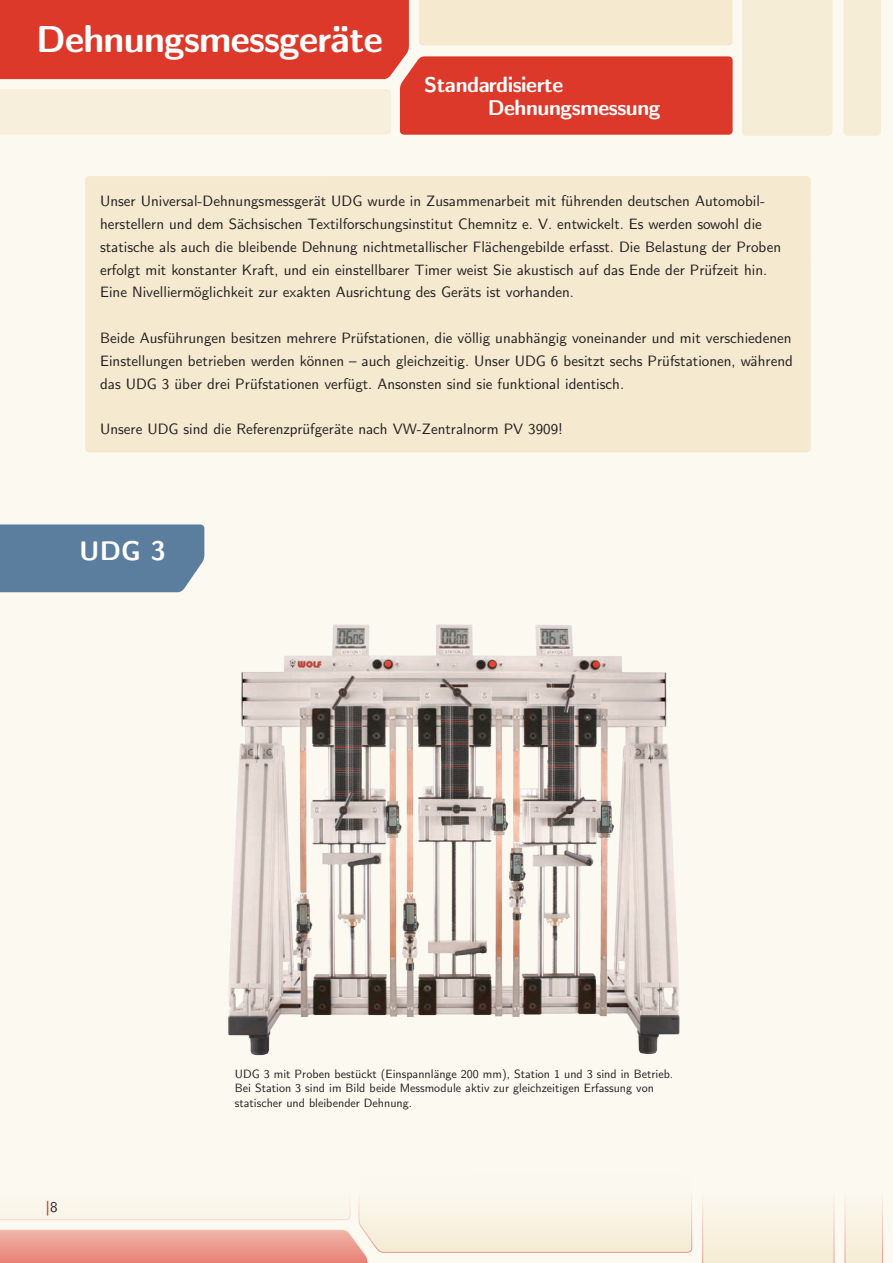
<style>
.page{position:relative;width:893px;height:1263px;background:#fcf9f1}
.page>*{position:absolute;margin:0;border:0;box-sizing:border-box;transform-origin:0 0}
.t1{font:700 37.35px "CMU Sans Serif";letter-spacing:-.02em;color:#fff}
.t2{font:700 26.85px "CMU Sans Serif";color:#fff}
.t3{font:700 21.3px/23.1px "CMU Sans Serif";letter-spacing:-.02em;color:#fff}
.t4{font:15px/22.8px "CMU Sans Serif";color:#231f20}
.t5{font:700 15px "CMU Sans Serif";color:#dd392a}
.t6{font:12px/14.4px "CMU Sans Serif";color:#231f20}
.s1{font-weight:400;color:#231f20}
</style>
<div class="page">
<div style="left:742px;top:0;width:90px;height:136px;background:#f6edd6"></div>
<div style="left:843px;top:0;width:38px;height:136px;background:#f6edd6"></div>
<svg style="left:702px;top:1173px;width:132px;height:90px"></svg>
<svg style="left:845px;top:1173px;width:38px;height:90px"></svg>
<div style="left:85px;top:176px;width:726px;height:276px;background:#f5ead0;border-radius:4px"></div>
<img style="left:196px;top:613px;width:501px;height:459px">
<div style="left:0;top:524px;width:204px;height:68px;background:#5b7d9e"></div>
<svg style="left:0;top:0;width:733px;height:135px;background:#e78474"></svg>
<svg style="left:0;top:1173px;width:692px;height:90px"></svg>
<h1 class="t1" style="left:36px;top:8px;width:348px">Dehnungsmessgeräte</h1>
<h3 class="t3" style="left:488px;top:73px;width:174px;text-indent:-63px">Standardisierte<br>Dehnungsmessung</h3>
<p class="t4" style="left:100px;top:188px;width:682px">Unser Universal-Dehnungsmessgerät UDG wurde in Zusammenarbeit mit führenden deutschen Automobil&shy;herstellern und dem Sächsischen Textilforschungsinstitut Chemnitz e. V. entwickelt. Es werden sowohl die statische als auch die bleibende Dehnung nichtmetallischer Flächengebilde erfasst. Die Belastung der Proben erfolgt mit konstanter Kraft, und ein einstellbarer Timer weist Sie akustisch auf das Ende der Prüfzeit hin.<br>Eine Nivelliermöglichkeit zur exakten Ausrichtung des Geräts ist vorhanden.</p>
<p class="t4" style="left:100px;top:325px;width:694px;text-align:justify">Beide Ausführungen besitzen mehrere Prüfstationen, die völlig unabhängig voneinander und mit verschiedenen Einstellungen betrieben werden können – auch gleichzeitig. Unser UDG 6 besitzt sechs Prüfstationen, während das UDG 3 über drei Prüfstationen verfügt. Ansonsten sind sie funktional identisch.</p>
<p class="t4" style="left:100px;top:416px;width:464px">Unsere UDG sind die Referenzprüfgeräte nach VW-Zentralnorm PV 3909!</p>
<h2 class="t2" style="left:79px;top:529px;width:88px">UDG 3</h2>
<p class="t5" style="left:45px;top:1195px;width:14px">|<span class="s1">8</span></p>
<p class="t6" style="left:235px;top:1066px;width:440px">UDG 3 mit Proben bestückt (Einspannlänge 200 mm), Station 1 und 3 sind in Betrieb.<br>Bei Station 3 sind im Bild beide Messmodule aktiv zur gleichzeitigen Erfassung von statischer und bleibender Dehnung.</p>
</div>
